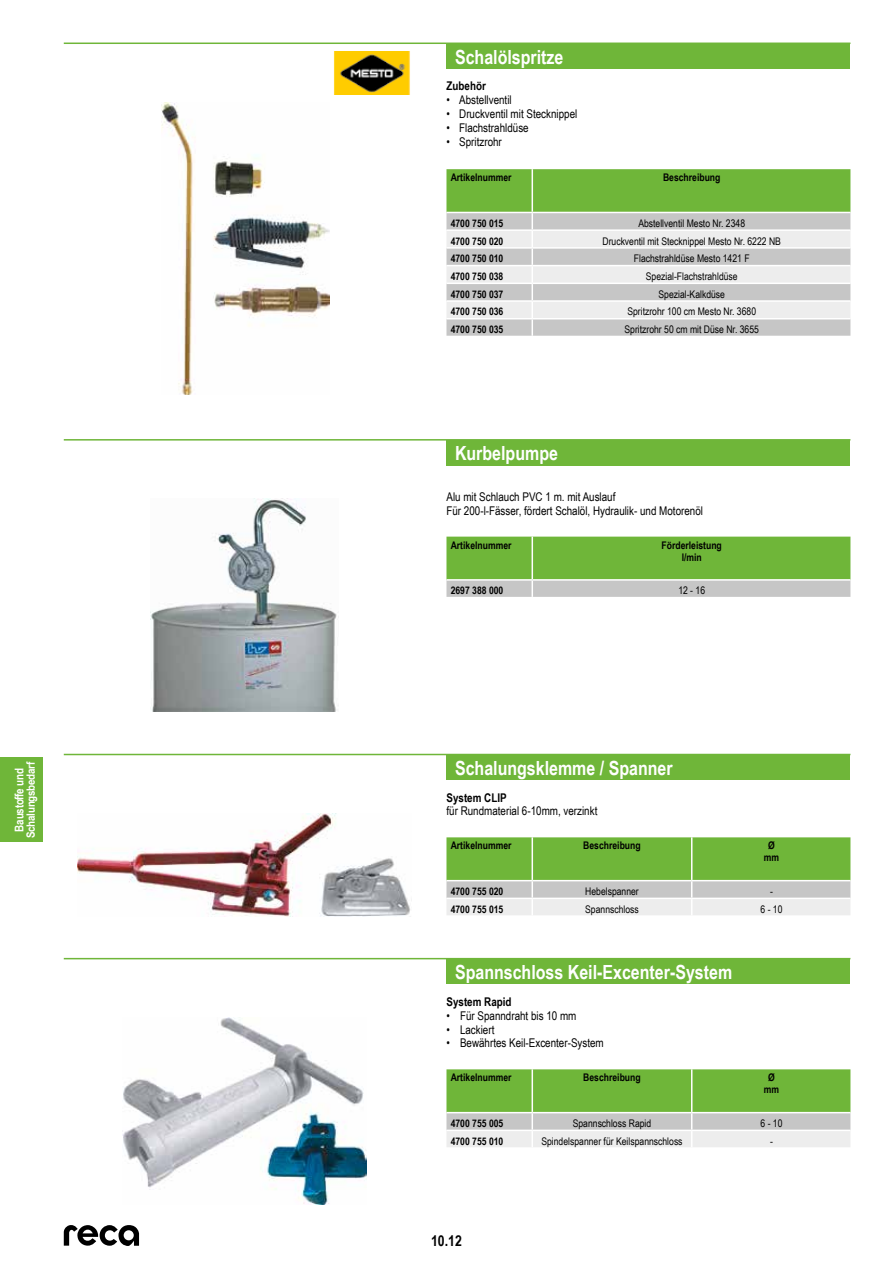
<style>
.page{position:relative;width:893px;height:1263px;background:#fff}
.page>*{position:absolute;margin:0;border:0;box-sizing:border-box;transform-origin:0 0}
.t1{font:700 19.5px "Arial Narrow";color:#fff}
.t2{font:700 15px "Arial Narrow";color:#000}
.t3{font:12px/14px "Arial Narrow";color:#000}
.t4{font:700 12px "Arial Narrow";color:#000}
.t5{font:700 12px "Arial Narrow";letter-spacing:-.02em;color:#fff}
.t6{font:700 11.4px "Arial Narrow";letter-spacing:-.02em;color:#fff;scale:1.05 1}
.t7{font:10.5px "Arial Narrow";color:#000}
.t8{font:700 10.5px/12px "Arial Narrow";color:#000;text-align:center}
</style>
<div class="page">
<div style="left:0;top:758px;width:43px;height:84px;background:#6fb639"></div>
<svg style="left:64px;top:1225px;width:75px;height:21px"></svg>
<hr style="left:64px;top:754px;width:786px;height:1px;background:#6fb639">
<div style="left:446px;top:754px;width:404px;height:26px;background:#6fb639"></div>
<svg style="left:446px;top:837px;width:404px;height:78px;background:#a1c884"></svg>
<img style="left:77px;top:813px;width:333px;height:103px">
<hr style="left:64px;top:958px;width:786px;height:1px;background:#6fb639">
<div style="left:446px;top:959px;width:404px;height:25px;background:#6fb639"></div>
<svg style="left:446px;top:1069px;width:404px;height:78px;background:#a1c884"></svg>
<img style="left:122px;top:1017px;width:245px;height:187px">
<hr style="left:64px;top:439px;width:786px;height:2px;background:#6fb639">
<div style="left:446px;top:440px;width:404px;height:25px;background:#6fb639"></div>
<svg style="left:446px;top:537px;width:404px;height:60px;background:#8bbc65"></svg>
<img style="left:151px;top:498px;width:186px;height:213px">
<hr style="left:64px;top:43px;width:786px;height:1px;background:#6fb639">
<div style="left:446px;top:43px;width:404px;height:26px;background:#6fb639"></div>
<svg style="left:446px;top:169px;width:404px;height:167px;background:#bfd1b1"></svg>
<img style="left:333px;top:52px;width:77px;height:42px">
<img style="left:161px;top:103px;width:168px;height:291px">
<h1 class="t1" style="left:455px;top:42px;width:110px">Schalölspritze</h1>
<p class="t4" style="left:446px;top:77px;width:41px">Zubehör</p>
<p class="t3" style="left:446px;top:93px;width:67px">• Abstellventil</p>
<p class="t3" style="left:446px;top:106px;width:132px">• Druckventil mit Stecknippel</p>
<p class="t3" style="left:446px;top:120px;width:84px">• Flachstrahldüse</p>
<p class="t3" style="left:446px;top:134px;width:57px">• Spritzrohr</p>
<p class="t8" style="left:451px;top:171px;width:62px">Artikelnummer</p>
<p class="t8" style="left:663px;top:171px;width:59px">Beschreibung</p>
<p class="t8" style="left:451px;top:217px;width:54px">4700 750 015</p>
<p class="t7" style="left:638px;top:215px;width:108px">Abstellventil Mesto Nr. 2348</p>
<p class="t8" style="left:451px;top:234px;width:54px">4700 750 020</p>
<p class="t7" style="left:602px;top:233px;width:180px">Druckventil mit Stecknippel Mesto Nr. 6222 NB</p>
<p class="t8" style="left:451px;top:252px;width:54px">4700 750 010</p>
<p class="t7" style="left:634px;top:251px;width:117px">Flachstrahldüse Mesto 1421 F</p>
<p class="t8" style="left:451px;top:270px;width:54px">4700 750 038</p>
<p class="t7" style="left:646px;top:269px;width:93px">Spezial-Flachstrahldüse</p>
<p class="t8" style="left:451px;top:288px;width:54px">4700 750 037</p>
<p class="t7" style="left:658px;top:286px;width:68px">Spezial-Kalkdüse</p>
<p class="t8" style="left:451px;top:305px;width:54px">4700 750 036</p>
<p class="t7" style="left:627px;top:304px;width:130px">Spritzrohr 100 cm Mesto Nr. 3680</p>
<p class="t8" style="left:451px;top:323px;width:54px">4700 750 035</p>
<p class="t7" style="left:624px;top:322px;width:136px">Spritzrohr 50 cm mit Düse Nr. 3655</p>
<h1 class="t1" style="left:455px;top:439px;width:105px">Kurbelpumpe</h1>
<p class="t3" style="left:446px;top:489px;width:258px">Alu mit Schlauch PVC 1 m. mit Auslauf<br>Für 200-l-Fässer, fördert Schalöl, Hydraulik- und Motorenöl</p>
<p class="t8" style="left:451px;top:538px;width:62px">Artikelnummer</p>
<p class="t8" style="left:662px;top:538px;width:62px">Förderleistung l/min</p>
<p class="t8" style="left:451px;top:584px;width:54px">2697 388 000</p>
<p class="t7" style="left:678px;top:583px;width:28px">12 - 16</p>
<p class="t5" style="left:10px;top:831px;width:65px;rotate:-90deg">Baustoffe und</p>
<p class="t6" style="left:22px;top:838px;width:75px;rotate:-90deg">Schalungsbedarf</p>
<h1 class="t1" style="left:455px;top:753px;width:219px">Schalungsklemme / Spanner</h1>
<p class="t4" style="left:446px;top:788px;width:62px">System CLIP</p>
<p class="t3" style="left:446px;top:804px;width:152px">für Rundmaterial 6-10mm, verzinkt</p>
<p class="t8" style="left:451px;top:839px;width:62px">Artikelnummer</p>
<p class="t8" style="left:583px;top:839px;width:59px">Beschreibung</p>
<p class="t8" style="left:764px;top:839px;width:17px">Ø mm</p>
<p class="t8" style="left:451px;top:885px;width:54px">4700 755 020</p>
<p class="t7" style="left:585px;top:884px;width:55px">Hebelspanner</p>
<p class="t7" style="left:770px;top:884px;width:4px">-</p>
<p class="t8" style="left:451px;top:902px;width:54px">4700 755 015</p>
<p class="t7" style="left:585px;top:901px;width:55px">Spannschloss</p>
<p class="t7" style="left:760px;top:901px;width:24px">6 - 10</p>
<h1 class="t1" style="left:455px;top:957px;width:279px">Spannschloss Keil-Excenter-System</h1>
<p class="t4" style="left:446px;top:992px;width:67px">System Rapid</p>
<p class="t3" style="left:446px;top:1008px;width:131px">• Für Spanndraht bis 10 mm</p>
<p class="t3" style="left:446px;top:1022px;width:49px">• Lackiert</p>
<p class="t3" style="left:446px;top:1036px;width:159px">• Bewährtes Keil-Excenter-System</p>
<p class="t8" style="left:451px;top:1071px;width:62px">Artikelnummer</p>
<p class="t8" style="left:583px;top:1071px;width:59px">Beschreibung</p>
<p class="t8" style="left:764px;top:1071px;width:17px">Ø mm</p>
<p class="t8" style="left:451px;top:1117px;width:54px">4700 755 005</p>
<p class="t7" style="left:573px;top:1116px;width:80px">Spannschloss Rapid</p>
<p class="t7" style="left:760px;top:1116px;width:24px">6 - 10</p>
<p class="t8" style="left:451px;top:1134px;width:54px">4700 755 010</p>
<p class="t7" style="left:541px;top:1133px;width:143px">Spindelspanner für Keilspannschloss</p>
<p class="t7" style="left:770px;top:1133px;width:4px">-</p>
<h2 class="t2" style="left:431px;top:1229px;width:32px">10.12</h2>
</div>
